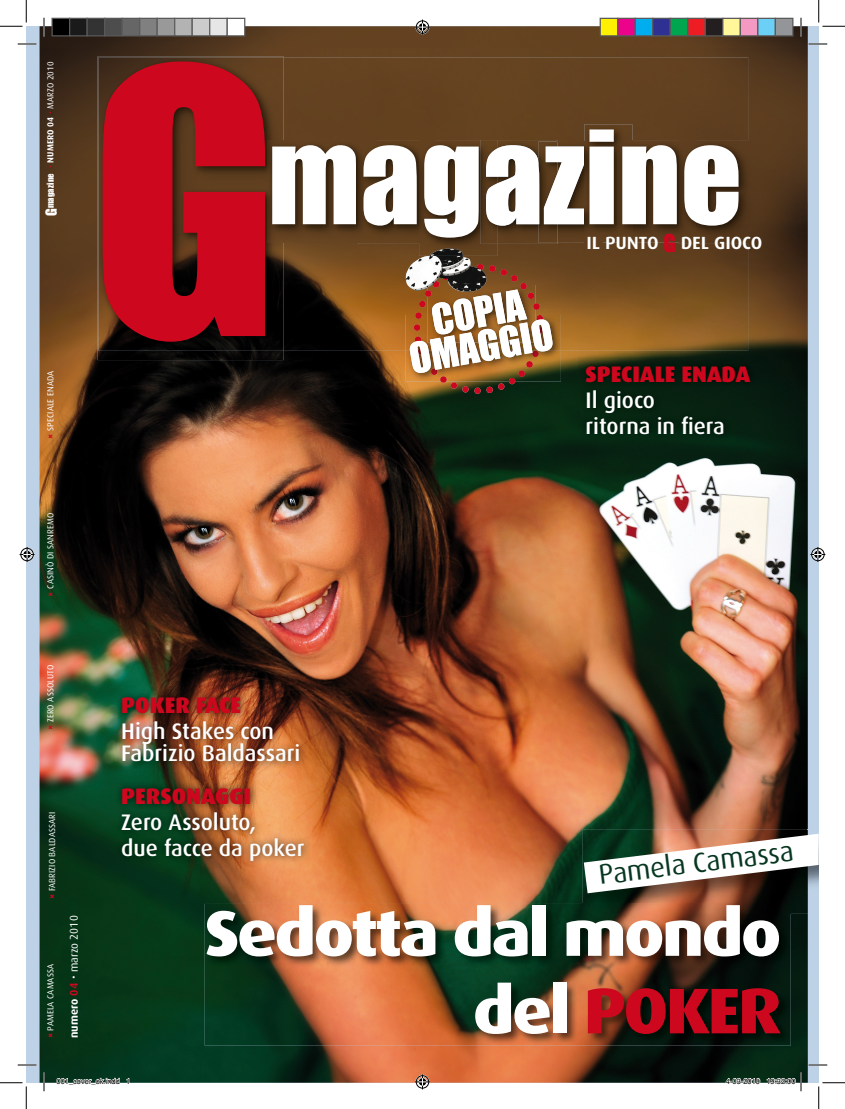
<style>
.page{position:relative;width:845px;height:1109px;background:#fff}
.page>*{position:absolute;margin:0;border:0;box-sizing:border-box;transform-origin:0 0}
.t1{font:800 64.5px/77.5px "Dax";letter-spacing:-.04em;color:#fff;text-align:right;scale:1.1 1}
.t2{font:28px "Dax";color:#073721}
.t3{font:500 22.5px/26px "Dax";color:#fff}
.t4{font:22.5px "Dax Medium Caps";letter-spacing:-.035em;color:#fff}
.t5{font:11.25px "Dax";letter-spacing:.01em;color:#fff}
.t6{font:8.75px "Dax";letter-spacing:.01em;color:#fff}
.t7{font:8.62px "Impact";letter-spacing:.02em;color:#fff}
.t8{font:7.5px "Helvetica";color:#000}
.s1{color:#cd071e}
.s2{font-weight:700}
.s3{font-size:14px}
.s4{font-family:"Impact";color:#cd071e}
.s5{font-weight:900;color:#cd071e}
.s6{font-weight:700;color:#cd071e}
</style>
<div class="page">
<div style="left:26px;top:26px;width:792px;height:1056px;background:#bed2e7"></div>
<img style="left:40px;top:26px;width:767px;height:1056px">
<img style="left:578px;top:358px;width:179px;height:83px">
<img style="left:115px;top:689px;width:192px;height:80px">
<img style="left:114px;top:780px;width:197px;height:87px">
<img style="left:582px;top:829px;width:226px;height:84px">
<svg style="left:583px;top:833px;width:235px;height:60px;background:#aba49a"></svg>
<img style="left:205px;top:903px;width:585px;height:142px">
<img style="left:582px;top:903px;width:208px;height:10px">
<img style="left:405px;top:351px;width:156px;height:30px">
<div style="left:283px;top:57px;width:465px;height:83px;background:#634220"></div>
<img style="left:283px;top:244px;width:136px;height:107px">
<img style="left:486px;top:242px;width:262px;height:66px">
<img style="left:552px;top:308px;width:196px;height:43px">
<svg style="left:409px;top:264px;width:143px;height:130px;background:#9f7a55"></svg>
<img style="left:409px;top:319px;width:143px;height:32px">
<img style="left:405px;top:256px;width:81px;height:35px">
<img style="left:97px;top:56px;width:186px;height:304px">
<img style="left:98px;top:57px;width:185px;height:294px">
<svg style="left:103px;top:61px;width:162px;height:281px;background:#af0e1c"></svg>
<img style="left:267px;top:140px;width:152px;height:104px">
<svg style="left:272px;top:145px;width:84px;height:79px;background:#dcd8d4"></svg>
<img style="left:358px;top:140px;width:16px;height:103px">
<svg style="left:363px;top:145px;width:53px;height:81px;background:#dbd7d2"></svg>
<img style="left:419px;top:140px;width:78px;height:116px">
<img style="left:429px;top:249px;width:34px;height:7px">
<svg style="left:424px;top:145px;width:54px;height:93px;background:#dfdbd7"></svg>
<img style="left:497px;top:226px;width:105px;height:18px">
<img style="left:481px;top:140px;width:16px;height:104px">
<img style="left:538px;top:226px;width:19px;height:17px">
<img style="left:584px;top:124px;width:48px;height:118px">
<img style="left:584px;top:226px;width:18px;height:16px">
<svg style="left:486px;top:129px;width:127px;height:97px;background:#c2b8ae"></svg>
<img style="left:617px;top:140px;width:62px;height:103px">
<img style="left:617px;top:140px;width:15px;height:102px">
<svg style="left:622px;top:145px;width:54px;height:79px;background:#e4e1dd"></svg>
<img style="left:679px;top:140px;width:77px;height:104px">
<svg style="left:684px;top:145px;width:54px;height:81px;background:#d6d1cc"></svg>
<svg style="left:18px;top:43px;width:18px;height:2px"></svg>
<svg style="left:808px;top:43px;width:19px;height:2px"></svg>
<svg style="left:18px;top:1064px;width:18px;height:1px"></svg>
<svg style="left:808px;top:1064px;width:19px;height:1px"></svg>
<svg style="left:43px;top:18px;width:2px;height:18px"></svg>
<svg style="left:43px;top:1072px;width:2px;height:19px"></svg>
<svg style="left:800px;top:18px;width:1px;height:18px"></svg>
<svg style="left:0;top:0;width:27px;height:27px"></svg>
<svg style="left:0;top:1082px;width:27px;height:26px"></svg>
<svg style="left:818px;top:0;width:26px;height:27px"></svg>
<svg style="left:818px;top:1082px;width:26px;height:26px"></svg>
<svg style="left:415px;top:20px;width:15px;height:15px"></svg>
<svg style="left:415px;top:1074px;width:15px;height:15px"></svg>
<svg style="left:20px;top:547px;width:15px;height:15px"></svg>
<svg style="left:810px;top:547px;width:15px;height:15px"></svg>
<div style="left:52px;top:18px;width:18px;height:18px;background:#000"></div>
<div style="left:51px;top:18px;width:19px;height:18px;border:1px solid #595959"></div>
<div style="left:70px;top:18px;width:17px;height:18px;background:#1a1a1a"></div>
<div style="left:69px;top:18px;width:19px;height:18px;border:1px solid #595959"></div>
<div style="left:87px;top:18px;width:18px;height:18px;background:#333"></div>
<div style="left:86px;top:18px;width:19px;height:18px;border:1px solid #595959"></div>
<div style="left:105px;top:18px;width:17px;height:18px;background:#4d4d4d"></div>
<div style="left:104px;top:18px;width:19px;height:18px;border:1px solid #595959"></div>
<div style="left:122px;top:18px;width:18px;height:18px;background:#666"></div>
<div style="left:121px;top:18px;width:19px;height:18px;border:1px solid #595959"></div>
<div style="left:140px;top:18px;width:17px;height:18px;background:#808080"></div>
<div style="left:139px;top:18px;width:19px;height:18px;border:1px solid #595959"></div>
<div style="left:157px;top:18px;width:18px;height:18px;background:#999"></div>
<div style="left:156px;top:18px;width:19px;height:18px;border:1px solid #595959"></div>
<div style="left:175px;top:18px;width:17px;height:18px;background:#b3b3b3"></div>
<div style="left:174px;top:18px;width:19px;height:18px;border:1px solid #595959"></div>
<div style="left:192px;top:18px;width:18px;height:18px;background:#ccc"></div>
<div style="left:191px;top:18px;width:19px;height:18px;border:1px solid #595959"></div>
<div style="left:210px;top:18px;width:17px;height:18px;background:#e6e6e6"></div>
<div style="left:209px;top:18px;width:19px;height:18px;border:1px solid #595959"></div>
<div style="left:227px;top:18px;width:18px;height:18px;background:#fff"></div>
<div style="left:226px;top:18px;width:19px;height:18px;border:1px solid #595959"></div>
<div style="left:600px;top:18px;width:17px;height:18px;background:#fff101"></div>
<div style="left:599px;top:18px;width:19px;height:18px;border:1px solid #595959"></div>
<div style="left:617px;top:18px;width:18px;height:18px;background:#ed028c"></div>
<div style="left:617px;top:18px;width:18px;height:18px;border:1px solid #595959"></div>
<div style="left:635px;top:18px;width:17px;height:18px;background:#00aeef"></div>
<div style="left:634px;top:18px;width:19px;height:18px;border:1px solid #595959"></div>
<div style="left:652px;top:18px;width:18px;height:18px;background:#2e3092"></div>
<div style="left:652px;top:18px;width:18px;height:18px;border:1px solid #595959"></div>
<div style="left:670px;top:18px;width:17px;height:18px;background:#00a54f"></div>
<div style="left:669px;top:18px;width:19px;height:18px;border:1px solid #595959"></div>
<div style="left:687px;top:18px;width:18px;height:18px;background:#ee1d23"></div>
<div style="left:687px;top:18px;width:18px;height:18px;border:1px solid #595959"></div>
<div style="left:705px;top:18px;width:17px;height:18px;background:#231f20"></div>
<div style="left:704px;top:18px;width:19px;height:18px;border:1px solid #595959"></div>
<div style="left:722px;top:18px;width:18px;height:18px;background:#fff79a"></div>
<div style="left:722px;top:18px;width:18px;height:18px;border:1px solid #595959"></div>
<div style="left:740px;top:18px;width:17px;height:18px;background:#f499c2"></div>
<div style="left:739px;top:18px;width:19px;height:18px;border:1px solid #595959"></div>
<div style="left:757px;top:18px;width:18px;height:18px;background:#6bcff6"></div>
<div style="left:757px;top:18px;width:18px;height:18px;border:1px solid #595959"></div>
<div style="left:775px;top:18px;width:17px;height:18px;background:#939598"></div>
<div style="left:774px;top:18px;width:19px;height:18px;border:1px solid #595959"></div>
<svg style="left:56px;top:1077px;width:64px;height:6px"></svg>
<svg style="left:126px;top:1077px;width:3px;height:6px"></svg>
<svg style="left:725px;top:1077px;width:35px;height:6px"></svg>
<svg style="left:766px;top:1072px;width:35px;height:19px"></svg>
<p class="t6" style="left:46px;top:168px;width:108px;rotate:-90deg"><span class="s1">•</span> <span class="s2">NUMERO 04</span> <span class="s1">•</span> MARZO 2010</p>
<p class="t7" style="left:44px;top:216px;width:44px;rotate:-90deg"><span class="s3">G</span>magazine</p>
<p class="t4" style="left:586px;top:228px;width:178px">il punto <span class="s4">G</span> del gioco</p>
<p class="t6" style="left:46px;top:438px;width:69px;rotate:-90deg"><span class="s5">×</span> SPECIALE ENADA</p>
<p class="t6" style="left:46px;top:596px;width:85px;rotate:-90deg"><span class="s5">×</span> CASINÒ DI SANREMO</p>
<p class="t6" style="left:46px;top:729px;width:66px;rotate:-90deg"><span class="s5">×</span> ZERO ASSOLUTO</p>
<p class="t6" style="left:47px;top:899px;width:89px;rotate:-90deg"><span class="s5">×</span> FABRIZIO BALDASSARI</p>
<p class="t6" style="left:46px;top:1038px;width:76px;rotate:-90deg"><span class="s5">×</span> PAMELA CAMASSA</p>
<p class="t5" style="left:68px;top:1038px;width:124px;rotate:-90deg"><span class="s2">numero</span> <span class="s6">04</span> • marzo 2010</p>
<p class="t3" style="left:585px;top:361px;width:166px"><span class="s5">SPECIALE ENADA<br></span>Il gioco<br>ritorna in fiera</p>
<p class="t3" style="left:121px;top:692px;width:154px"><span class="s5">POKER FACE<br></span>High Stakes con</p>
<p class="t3" style="left:121px;top:732px;width:181px;line-height:42.4px">Fabrizio Baldassari<br><span class="s5">PERSONAGGI</span></p>
<p class="t3" style="left:121px;top:809px;width:185px">Zero Assoluto,<br>due facce da poker</p>
<p class="t2" style="left:597px;top:859px;width:197px;rotate:-7deg">Pamela Camassa</p>
<p class="t1" style="left:205px;top:895px;width:526px">Sedotta dal mondo del <span class="s1">POKER</span></p>
<p class="t8" style="left:56px;top:1075px;width:75px">001_cover_ok.indd 1</p>
<p class="t8" style="left:725px;top:1075px;width:71px">4-03-2010 19:32:00</p>
</div>
